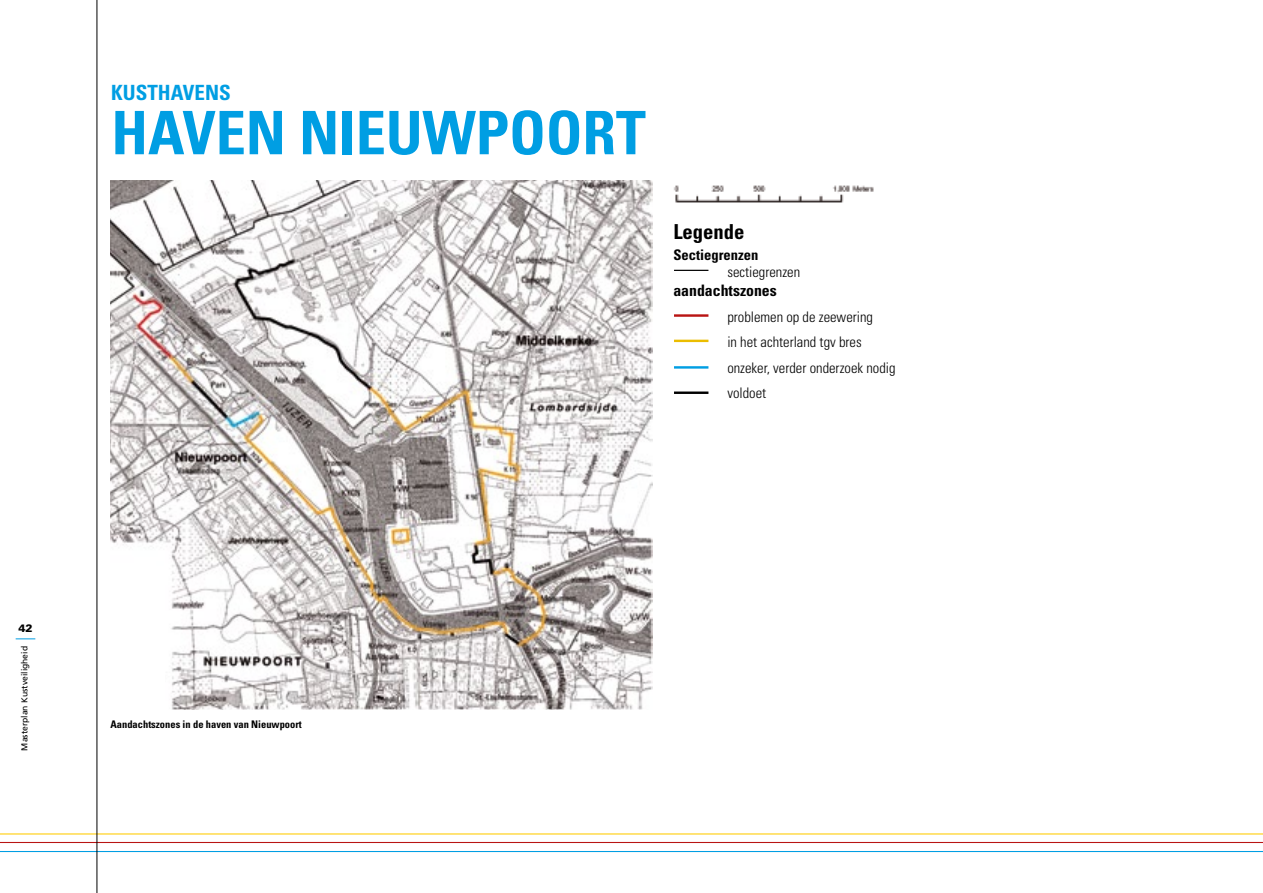
<style>
.page{position:relative;width:1263px;height:893px;background:#fff}
.page>*{position:absolute;margin:0;border:0;box-sizing:border-box;transform-origin:0 0}
.t1{font:700 condensed 60px "Univers LT Std";color:#009ee3}
.t2{font:700 condensed 21px "Univers LT Std";color:#009ee3}
.t3{font:700 condensed 20.7px "Univers LT Std";color:#000}
.t4{font:700 condensed 15.75px "Univers LT Std";color:#000}
.t5{font:300 condensed 14.55px/25.5px "Univers LT Std";color:#000}
.t6{font:700 condensed 14.55px "Univers LT Std";color:#000}
.t7{font:900 10.65px "Univers LT Std";color:#000}
.t8{font:700 condensed 10.5px "Univers LT Std";color:#000}
.t9{font:8.55px "Frutiger LT Std";color:#000}
</style>
<div class="page">
<img style="left:111px;top:180px;width:541px;height:530px">
<div style="left:89px;top:567px;width:75px;height:144px;background:#fff"></div>
<hr style="left:0;top:833px;width:1263px;height:1px;background:#fc0">
<hr style="left:0;top:842px;width:1263px;height:1px;background:#b91413">
<hr style="left:0;top:851px;width:1263px;height:1px;background:#009ee3">
<svg style="left:16px;top:639px;width:19px;height:1px"></svg>
<hr style="left:674px;top:270px;width:34px;height:1px;background:#000">
<hr style="left:674px;top:314px;width:34px;height:3px;background:#b91413">
<hr style="left:674px;top:340px;width:34px;height:2px;background:#ebbd00">
<hr style="left:674px;top:366px;width:34px;height:3px;background:#009ee3">
<hr style="left:674px;top:391px;width:34px;height:3px;background:#000">
<img style="left:674px;top:185px;width:200px;height:18px">
<hr style="left:97px;top:0;width:1px;height:893px;background:#000">
<h2 class="t2" style="left:111px;top:80px;width:121px">kusthavens</h2>
<h1 class="t1" style="left:111px;top:96px;width:35px">HAVEN</h1>
<h1 class="t1" style="left:299px;top:96px;width:36px">NIEUWPOORT</h1>
<h3 class="t3" style="left:673px;top:219px;width:73px">Legende</h3>
<p class="t6" style="left:673px;top:246px;width:87px">Sectiegrenzen</p>
<p class="t5" style="left:727px;top:259px;width:74px">sectiegrenzen</p>
<p class="t4" style="left:673px;top:281px;width:105px">aandachtszones</p>
<p class="t5" style="left:727px;top:304px;width:170px">problemen op de zeewering<br>in het achterland tgv bres onzeker, verder onderzoek nodig voldoet</p>
<p class="t7" style="left:18px;top:621px;width:16px">42</p>
<p class="t9" style="left:20px;top:750px;width:106px;rotate:-90deg">Masterplan Kustveiligheid</p>
<p class="t8" style="left:111px;top:717px;width:193px">Aandachtszones in de haven van Nieuwpoort</p>
</div>
